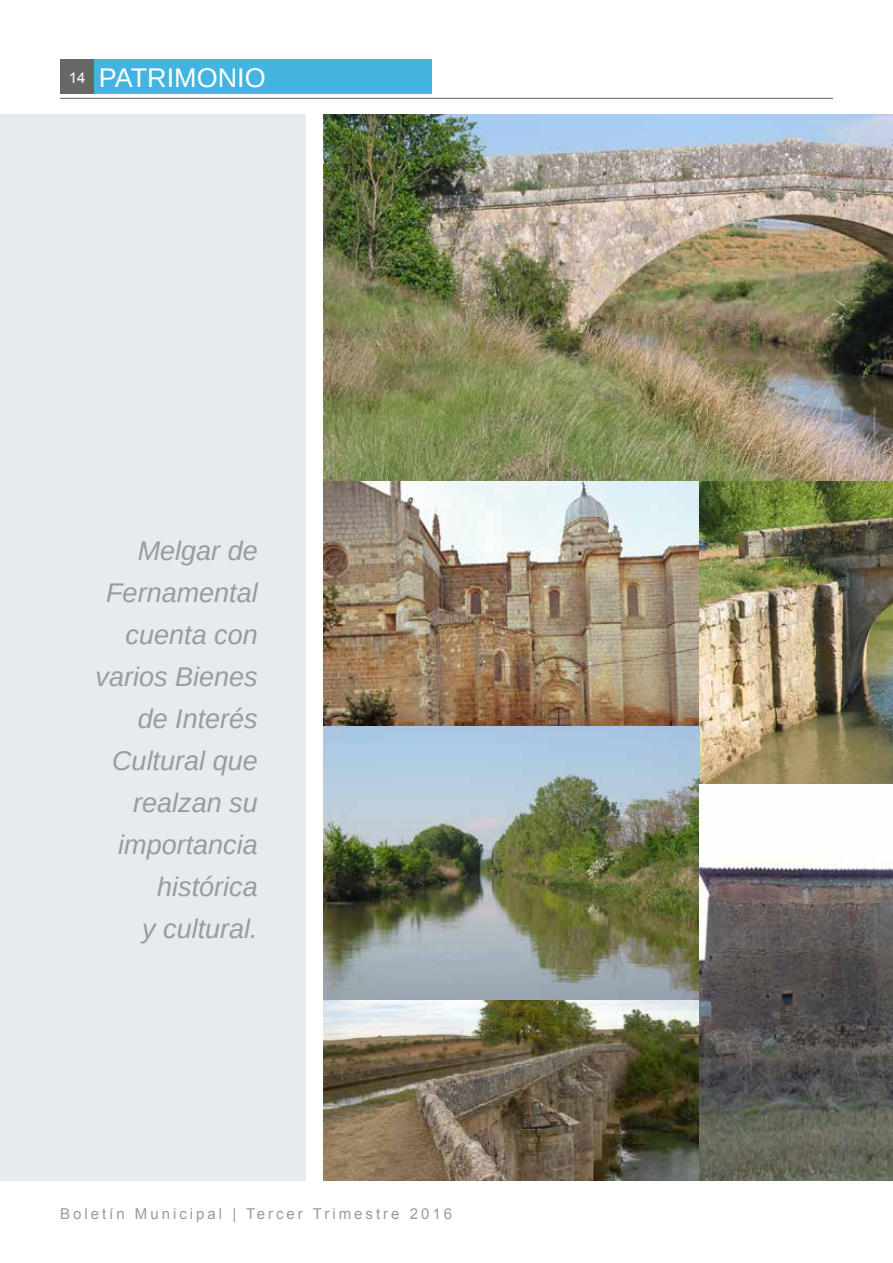
<style>
.page{position:relative;width:893px;height:1263px;background:#fff}
.page>*{position:absolute;margin:0;border:0;box-sizing:border-box;transform-origin:0 0}
.t1{font:italic 27px/42px "Arimo";color:#999b9c;text-align:right}
.t2{font:27px "Arimo";color:#fff}
.t3{font:15px "Arial";letter-spacing:.2em;color:#999b9c}
.t4{font:15px "Arial";color:#fff}
</style>
<div class="page">
<div style="left:60px;top:60px;width:34px;height:34px;background:#666767"></div>
<hr style="left:60px;top:98px;width:773px;height:1px;background:#73776c">
<img style="left:324px;top:480px;width:375px;height:246px">
<img style="left:699px;top:480px;width:194px;height:304px">
<img style="left:324px;top:726px;width:375px;height:275px">
<img style="left:324px;top:1001px;width:375px;height:180px">
<img style="left:699px;top:862px;width:194px;height:318px">
<div style="left:94px;top:60px;width:338px;height:34px;background:#42b4df"></div>
<img style="left:324px;top:114px;width:569px;height:366px">
<div style="left:0;top:114px;width:306px;height:1067px;background:#e6ebee"></div>
<p class="t4" style="left:69px;top:68px;width:18px">14</p>
<p class="t2" style="left:99px;top:60px;width:169px">PATRIMONIO</p>
<p class="t1" style="left:96px;top:529px;width:164px">Melgar de<br>Fernamental cuenta con varios Bienes de Interés<br>Cultural que realzan su importancia histórica<br>y cultural.</p>
<p class="t3" style="left:60px;top:1204px;width:394px">Boletín Municipal | Tercer Trimestre 2016</p>
</div>
